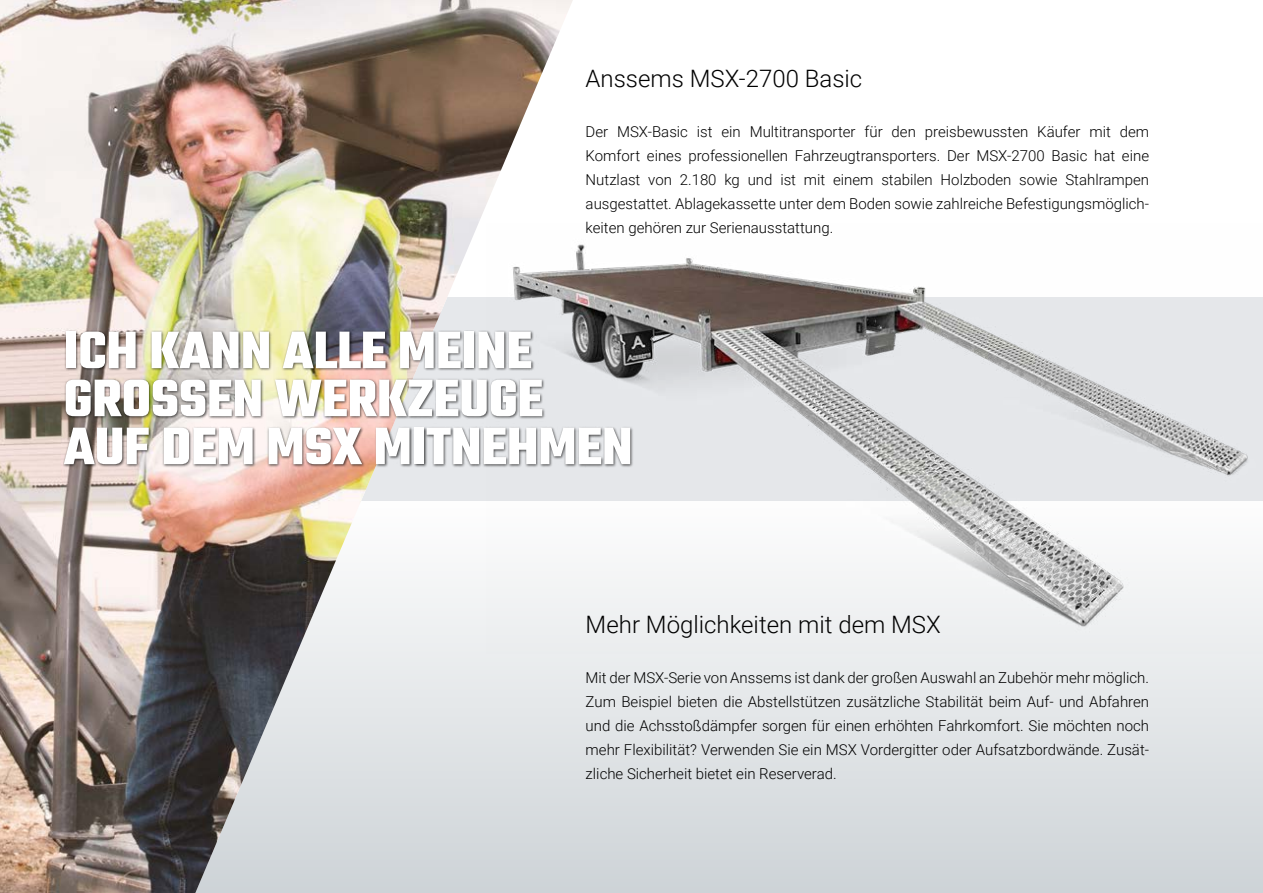
<style>
.page{position:relative;width:1263px;height:893px;background:#fff}
.page>*{position:absolute;margin:0;border:0;box-sizing:border-box;transform-origin:0 0}
.t1{font:700 57px/48px "Teko";color:#fff}
.t2{font:300 24px "Roboto";color:#000}
.t3{font:300 15px/24px "Roboto";color:#000;text-align:justify}
</style>
<div class="page">
<svg style="left:573px;top:654px;width:690px;height:239px;background:#dce0e2"></svg>
<img style="left:0;top:0;width:573px;height:893px">
<img style="left:487px;top:224px;width:776px;height:430px">
<div style="left:63px;top:330px;width:570px;height:137px;background:#000;opacity:.7"></div>
<h2 class="t2" style="left:586px;top:62px;width:278px">Anssems MSX-2700 Basic</h2>
<p class="t3" style="left:586px;top:119px;width:565px">Der MSX-Basic ist ein Multitransporter für den preisbewussten Käufer mit dem Komfort eines professionellen Fahrzeugtransporters. Der MSX-2700 Basic hat eine Nutzlast von 2.180 kg und ist mit einem stabilen Holzboden sowie Stahlrampen ausgestattet. Ablagekassette unter dem Boden sowie zahlreiche Befestigungsmöglich&shy;keiten gehören zur Serienausstattung.</p>
<h1 class="t1" style="left:64px;top:330px;width:570px">ICH KANN ALLE MEINE<br>GROSSEN WERKZEUGE<br>AUF DEM MSX MITNEHMEN</h1>
<h2 class="t2" style="left:586px;top:608px;width:357px">Mehr Möglichkeiten mit dem MSX</h2>
<p class="t3" style="left:586px;top:665px;width:565px">Mit der MSX-Serie von Anssems ist dank der großen Auswahl an Zubehör mehr möglich.<br>Zum Beispiel bieten die Abstellstützen zusätzliche Stabilität beim Auf- und Abfahren und die Achsstoßdämpfer sorgen für einen erhöhten Fahrkomfort. Sie möchten noch mehr Flexibilität? Verwenden Sie ein MSX Vordergitter oder Aufsatzbordwände. Zusät&shy;zliche Sicherheit bietet ein Reserverad.</p>
</div>
